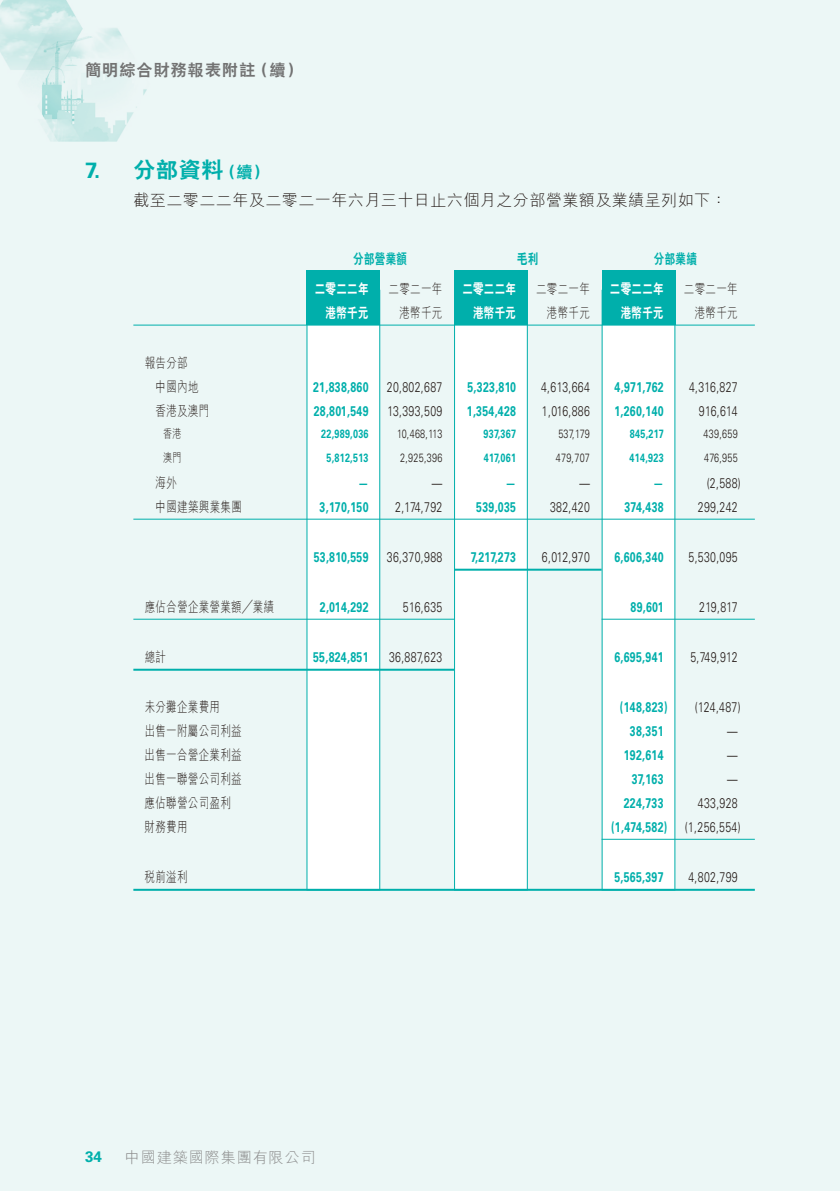
<style>
.page{position:relative;width:840px;height:1191px;background:#fff}
.page>*{position:absolute;margin:0;border:0;box-sizing:border-box;transform-origin:0 0}
.t1{font:800 22px "C Hei 2 HK";color:#00afab}
.t2{font:300 16px "M Hei HK";letter-spacing:.03em;color:#231916}
.t3{font:800 16px "C Hei 2 HK";letter-spacing:.07em;color:#727272}
.t4{font:300 15.2px "M Hei HK";letter-spacing:.05em;color:#898989}
.t5{font:700 15.2px "Univers LT Std";color:#00afab}
.t6{font:700 14px "Univers LT Std";letter-spacing:.03em;color:#00afab;scale:.75 1}
.t7{font:300 14px "Univers LT Std";letter-spacing:.03em;color:#231916;scale:.75 1}
.t8{font:300 14px/24px "M Hei HK";letter-spacing:.03em;color:#231916;scale:.75 1}
.t9{font:800 14px "C Hei 2 HK";letter-spacing:.03em;color:#fff;scale:.75 1}
.t10{font:800 14px "C Hei 2 HK";letter-spacing:.03em;color:#00afab;scale:.75 1}
.t11{font:700 12px "Univers LT Std";letter-spacing:.03em;color:#00afab;scale:.75 1}
.t12{font:300 12px "Univers LT Std";letter-spacing:.03em;color:#231916;scale:.75 1}
.t13{font:300 12px "M Hei HK";color:#231916;scale:.75 1}
.s1{font-family:"Univers LT Std";font-weight:700}
.s2{font-size:16px}
.s3{font-family:"Adobe Ming Std"}
.s4{font-weight:300;color:#231916}
</style>
<div class="page">
<div style="left:0;top:0;width:838px;height:1191px;background:#ecf7f6"></div>
<img style="left:0;top:0;width:70px;height:7px">
<img style="left:0;top:7px;width:147px;height:135px">
<div style="left:306px;top:290px;width:74px;height:600px;background:#fff"></div>
<div style="left:454px;top:290px;width:73px;height:600px;background:#fff;border:1px solid #00afab"></div>
<div style="left:601px;top:290px;width:74px;height:600px;background:#fff"></div>
<div style="left:306px;top:270px;width:74px;height:55px;background:#00afab"></div>
<div style="left:454px;top:270px;width:73px;height:55px;background:#00afab"></div>
<div style="left:601px;top:270px;width:74px;height:55px;background:#00afab"></div>
<hr style="left:133px;top:324px;width:621px;height:1px;background:#00afab">
<hr style="left:133px;top:518px;width:621px;height:1px;background:#00afab">
<hr style="left:454px;top:568px;width:147px;height:2px;background:#00afab">
<hr style="left:601px;top:618px;width:153px;height:1px;background:#00afab">
<hr style="left:133px;top:618px;width:321px;height:1px;background:#00afab">
<hr style="left:133px;top:668px;width:321px;height:2px;background:#00afab">
<hr style="left:601px;top:838px;width:153px;height:1px;background:#00afab">
<hr style="left:133px;top:888px;width:621px;height:2px;background:#00afab">
<p class="t3" style="left:85px;top:62px;width:219px">簡明綜合財務報表附註（續）</p>
<h1 class="t1" style="left:85px;top:159px;width:185px"><span class="s1">7.</span> 分部資料<span class="s2">（續）</span></h1>
<p class="t2" style="left:133px;top:192px;width:594px">截至二零二二年及二零二一年六月三十日止六個月之分部營業額及業績呈列如下：</p>
<p class="t8" style="left:155px;top:350px;width:59px;text-indent:-11px">報告分部中國內地</p>
<p class="t10" style="left:353px;top:252px;width:73px">分部營業額</p>
<p class="t10" style="left:516px;top:252px;width:30px">毛利</p>
<p class="t10" style="left:653px;top:252px;width:59px">分部業績</p>
<p class="t9" style="left:314px;top:281px;width:73px">二零二二年</p>
<p class="t8" style="left:388px;top:276px;width:73px">二零二一年</p>
<p class="t9" style="left:462px;top:281px;width:73px">二零二二年</p>
<p class="t8" style="left:536px;top:276px;width:73px">二零二一年</p>
<p class="t9" style="left:609px;top:281px;width:73px">二零二二年</p>
<p class="t8" style="left:683px;top:276px;width:73px">二零二一年</p>
<p class="t9" style="left:325px;top:305px;width:59px">港幣千元</p>
<p class="t8" style="left:399px;top:300px;width:59px">港幣千元</p>
<p class="t9" style="left:473px;top:305px;width:59px">港幣千元</p>
<p class="t8" style="left:546px;top:300px;width:59px">港幣千元</p>
<p class="t9" style="left:620px;top:305px;width:59px">港幣千元</p>
<p class="t8" style="left:694px;top:300px;width:59px">港幣千元</p>
<p class="t6" style="left:313px;top:379px;width:75px">21,838,860</p>
<p class="t7" style="left:386px;top:378px;width:75px">20,802,687</p>
<p class="t6" style="left:467px;top:379px;width:66px">5,323,810</p>
<p class="t7" style="left:541px;top:378px;width:66px">4,613,664</p>
<p class="t6" style="left:614px;top:379px;width:67px">4,971,762</p>
<p class="t7" style="left:688px;top:378px;width:66px">4,316,827</p>
<p class="t8" style="left:155px;top:398px;width:73px">香港及澳門</p>
<p class="t6" style="left:313px;top:403px;width:75px">28,801,549</p>
<p class="t7" style="left:387px;top:402px;width:75px">13,393,509</p>
<p class="t6" style="left:466px;top:403px;width:67px">1,354,428</p>
<p class="t7" style="left:541px;top:402px;width:65px">1,016,886</p>
<p class="t6" style="left:614px;top:403px;width:67px">1,260,140</p>
<p class="t7" style="left:698px;top:402px;width:53px">916,614</p>
<p class="t13" style="left:163px;top:427px;width:26px">香港</p>
<p class="t11" style="left:321px;top:427px;width:65px">22,989,036</p>
<p class="t12" style="left:397px;top:426px;width:62px">10,468,113</p>
<p class="t11" style="left:483px;top:427px;width:45px">937,367</p>
<p class="t12" style="left:558px;top:426px;width:44px">537,179</p>
<p class="t11" style="left:629px;top:427px;width:47px">845,217</p>
<p class="t12" style="left:703px;top:426px;width:47px">439,659</p>
<p class="t13" style="left:163px;top:451px;width:26px">澳門</p>
<p class="t11" style="left:326px;top:451px;width:58px">5,812,513</p>
<p class="t12" style="left:400px;top:450px;width:58px">2,925,396</p>
<p class="t11" style="left:483px;top:451px;width:45px">417,061</p>
<p class="t12" style="left:555px;top:450px;width:47px">479,707</p>
<p class="t11" style="left:629px;top:451px;width:47px">414,923</p>
<p class="t12" style="left:704px;top:450px;width:46px">476,955</p>
<p class="t8" style="left:155px;top:470px;width:30px">海外</p>
<p class="t6" style="left:358px;top:475px;width:15px">—</p>
<p class="t7" style="left:431px;top:474px;width:15px">—</p>
<p class="t6" style="left:505px;top:475px;width:15px">—</p>
<p class="t7" style="left:579px;top:474px;width:15px">—</p>
<p class="t6" style="left:652px;top:475px;width:15px">—</p>
<p class="t7" style="left:706px;top:474px;width:47px">(2,588)</p>
<p class="t8" style="left:155px;top:494px;width:116px">中國建築興業集團</p>
<p class="t6" style="left:319px;top:499px;width:67px">3,170,150</p>
<p class="t7" style="left:395px;top:498px;width:64px">2,174,792</p>
<p class="t6" style="left:476px;top:499px;width:55px">539,035</p>
<p class="t7" style="left:549px;top:498px;width:55px">382,420</p>
<p class="t6" style="left:624px;top:499px;width:54px">374,438</p>
<p class="t7" style="left:697px;top:498px;width:55px">299,242</p>
<p class="t6" style="left:313px;top:549px;width:74px">53,810,559</p>
<p class="t7" style="left:386px;top:548px;width:75px">36,370,988</p>
<p class="t6" style="left:470px;top:549px;width:62px">7,217,273</p>
<p class="t7" style="left:541px;top:548px;width:65px">6,012,970</p>
<p class="t6" style="left:614px;top:549px;width:67px">6,606,340</p>
<p class="t7" style="left:688px;top:548px;width:67px">5,530,095</p>
<p class="t8" style="left:145px;top:594px;width:174px">應佔合營企業營業額<span class="s3">╱</span>業績</p>
<p class="t6" style="left:320px;top:599px;width:66px">2,014,292</p>
<p class="t7" style="left:403px;top:598px;width:54px">516,635</p>
<p class="t6" style="left:630px;top:599px;width:46px">89,601</p>
<p class="t7" style="left:698px;top:598px;width:53px">219,817</p>
<p class="t8" style="left:145px;top:644px;width:30px">總計</p>
<p class="t6" style="left:313px;top:649px;width:75px">55,824,851</p>
<p class="t7" style="left:389px;top:648px;width:72px">36,887,623</p>
<p class="t6" style="left:614px;top:649px;width:67px">6,695,941</p>
<p class="t7" style="left:690px;top:648px;width:65px">5,749,912</p>
<p class="t8" style="left:145px;top:694px;width:102px">未分攤企業費用</p>
<p class="t6" style="left:619px;top:699px;width:65px">(148,823)</p>
<p class="t7" style="left:694px;top:698px;width:63px">(124,487)</p>
<p class="t8" style="left:145px;top:718px;width:131px">出售一附屬公司利益</p>
<p class="t6" style="left:629px;top:723px;width:46px">38,351</p>
<p class="t7" style="left:726px;top:722px;width:15px">—</p>
<p class="t8" style="left:145px;top:742px;width:131px">出售一合營企業利益</p>
<p class="t6" style="left:623px;top:747px;width:54px">192,614</p>
<p class="t7" style="left:726px;top:746px;width:15px">—</p>
<p class="t8" style="left:144px;top:766px;width:131px">出售一聯營公司利益</p>
<p class="t6" style="left:631px;top:771px;width:44px">37,163</p>
<p class="t7" style="left:726px;top:770px;width:15px">—</p>
<p class="t8" style="left:144px;top:790px;width:116px">應佔聯營公司盈利</p>
<p class="t6" style="left:623px;top:795px;width:55px">224,733</p>
<p class="t7" style="left:697px;top:794px;width:55px">433,928</p>
<p class="t8" style="left:144px;top:814px;width:59px">財務費用</p>
<p class="t6" style="left:610px;top:819px;width:174px">(1,474,582) <span class="s4">(1,256,554)</span></p>
<p class="t8" style="left:144px;top:864px;width:59px">稅前溢利</p>
<p class="t6" style="left:614px;top:869px;width:67px">5,565,397</p>
<p class="t7" style="left:688px;top:868px;width:67px">4,802,799</p>
<p class="t5" style="left:85px;top:1147px;width:18px">34</p>
<p class="t4" style="left:125px;top:1149px;width:192px">中國建築國際集團有限公司</p>
</div>
